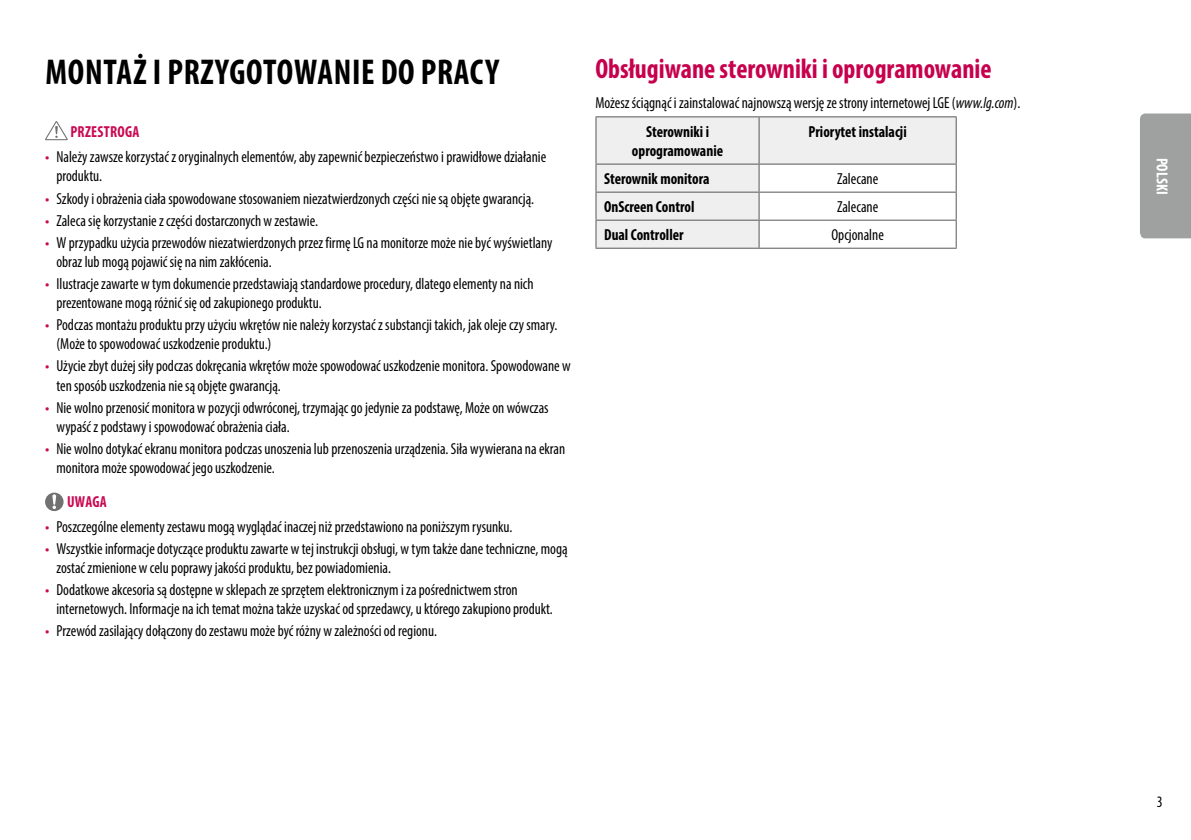
<style>
.page{position:relative;width:1191px;height:840px;background:#fff}
.page>*{position:absolute;margin:0;border:0;box-sizing:border-box;transform-origin:0 0}
.t1{font:700 condensed 36px "Myriad Pro";letter-spacing:.02em;color:#000;scale:.95 1}
.t2{font:700 condensed 28px "Myriad Pro";color:#c7004e;scale:.95 1}
.t3{font:condensed 16px/19.2px "Myriad Pro";color:#000;scale:.95 1}
.t4{font:700 condensed 16px "Myriad Pro";color:#000;scale:.95 1}
.t5{font:700 condensed 16px "Myriad Pro";letter-spacing:.02em;color:#c90a53;scale:.95 1}
.t6{font:700 condensed 16px "Myriad Pro";color:#fff;scale:.95 1}
.s1{font-family:"LG Smart";font-stretch:normal;color:#c90a53}
.s2{font-style:italic}
.s3{font-weight:700}
</style>
<div class="page">
<div style="left:1140px;top:113px;width:51px;height:125px;background:#9fa0a0"></div>
<svg style="left:45px;top:121px;width:23px;height:19px"></svg>
<svg style="left:45px;top:492px;width:19px;height:19px"></svg>
<svg style="left:596px;top:117px;width:359px;height:130px;fill:#efefef"></svg>
<hr style="left:595px;top:116px;width:164px;height:1px;background:#595757">
<hr style="left:595px;top:117px;width:1px;height:46px;background:#595757">
<hr style="left:759px;top:116px;width:197px;height:1px;background:#595757">
<hr style="left:758px;top:117px;width:1px;height:46px;background:#595757">
<hr style="left:955px;top:117px;width:1px;height:46px;background:#595757">
<hr style="left:595px;top:163px;width:164px;height:1px;background:#595757">
<hr style="left:759px;top:163px;width:197px;height:1px;background:#595757">
<hr style="left:595px;top:191px;width:164px;height:1px;background:#595757">
<hr style="left:759px;top:191px;width:197px;height:1px;background:#595757">
<hr style="left:595px;top:219px;width:164px;height:1px;background:#595757">
<svg style="left:595px;top:164px;width:1px;height:83px"></svg>
<hr style="left:759px;top:219px;width:197px;height:1px;background:#595757">
<svg style="left:758px;top:164px;width:1px;height:83px"></svg>
<svg style="left:955px;top:164px;width:1px;height:83px"></svg>
<hr style="left:595px;top:247px;width:164px;height:1px;background:#595757">
<hr style="left:759px;top:247px;width:197px;height:1px;background:#595757">
<h1 class="t1" style="left:45px;top:49px;width:479px">MONTAŻ I PRZYGOTOWANIE DO PRACY</h1>
<p class="t5" style="left:70px;top:122px;width:74px">PRZESTROGA</p>
<p class="t3" style="left:56px;top:147px;width:517px;text-indent:-11px"><span class="s1">•</span> Należy zawsze korzystać z oryginalnych elementów, aby zapewnić bezpieczeństwo i prawidłowe działanie produktu.</p>
<p class="t3" style="left:45px;top:188px;width:516px"><span class="s1">•</span> Szkody i obrażenia ciała spowodowane stosowaniem niezatwierdzonych części nie są objęte gwarancją.</p>
<p class="t3" style="left:45px;top:210px;width:289px"><span class="s1">•</span> Zaleca się korzystanie z części dostarczonych w zestawie.</p>
<p class="t3" style="left:56px;top:232px;width:523px;text-indent:-11px"><span class="s1">•</span> W przypadku użycia przewodów niezatwierdzonych przez firmę LG na monitorze może nie być wyświetlany obraz lub mogą pojawić się na nim zakłócenia.</p>
<p class="t3" style="left:56px;top:274px;width:504px;text-indent:-11px"><span class="s1">•</span> Ilustracje zawarte w tym dokumencie przedstawiają standardowe procedury, dlatego elementy na nich prezentowane mogą różnić się od zakupionego produktu.</p>
<p class="t3" style="left:56px;top:315px;width:529px;text-indent:-11px"><span class="s1">•</span> Podczas montażu produktu przy użyciu wkrętów nie należy korzystać z substancji takich, jak oleje czy smary. (Może to spowodować uszkodzenie produktu.)</p>
<p class="t3" style="left:56px;top:356px;width:543px;text-indent:-11px"><span class="s1">•</span> Użycie zbyt dużej siły podczas dokręcania wkrętów może spowodować uszkodzenie monitora. Spowodowane w ten sposób uszkodzenia nie są objęte gwarancją.</p>
<p class="t3" style="left:56px;top:397px;width:519px;text-indent:-11px"><span class="s1">•</span> Nie wolno przenosić monitora w pozycji odwróconej, trzymając go jedynie za podstawę, Może on wówczas wypaść z podstawy i spowodować obrażenia ciała.</p>
<p class="t3" style="left:56px;top:438px;width:537px;text-indent:-11px"><span class="s1">•</span> Nie wolno dotykać ekranu monitora podczas unoszenia lub przenoszenia urządzenia. Siła wywierana na ekran monitora może spowodować jego uszkodzenie.</p>
<p class="t5" style="left:67px;top:491px;width:43px">UWAGA</p>
<p class="t3" style="left:45px;top:516px;width:493px"><span class="s1">•</span> Poszczególne elementy zestawu mogą wyglądać inaczej niż przedstawiono na poniższym rysunku.</p>
<p class="t3" style="left:56px;top:538px;width:540px;text-indent:-11px"><span class="s1">•</span> Wszystkie informacje dotyczące produktu zawarte w tej instrukcji obsługi, w tym także dane techniczne, mogą zostać zmienione w celu poprawy jakości produktu, bez powiadomienia.</p>
<p class="t3" style="left:56px;top:579px;width:524px;text-indent:-11px"><span class="s1">•</span> Dodatkowe akcesoria są dostępne w sklepach ze sprzętem elektronicznym i za pośrednictwem stron internetowych. Informacje na ich temat można także uzyskać od sprzedawcy, u którego zakupiono produkt.</p>
<p class="t3" style="left:45px;top:620px;width:414px"><span class="s1">•</span> Przewód zasilający dołączony do zestawu może być różny w zależności od regionu.</p>
<h2 class="t2" style="left:595px;top:51px;width:418px">Obsługiwane sterowniki i oprogramowanie</h2>
<p class="t3" style="left:646px;top:89px;width:395px;line-height:28.4px;text-indent:-51px">Możesz ściągnąć i zainstalować najnowszą wersję ze strony internetowej LGE (<span class="s2">www.lg.com</span>).<br><span class="s3">Sterowniki i</span></p>
<p class="t4" style="left:632px;top:141px;width:97px">oprogramowanie</p>
<p class="t4" style="left:808px;top:121px;width:105px">Priorytet instalacji</p>
<p class="t4" style="left:604px;top:169px;width:113px">Sterownik monitora</p>
<p class="t3" style="left:837px;top:169px;width:45px">Zalecane</p>
<p class="t4" style="left:604px;top:197px;width:97px">OnScreen Control</p>
<p class="t3" style="left:837px;top:197px;width:45px">Zalecane</p>
<p class="t4" style="left:604px;top:225px;width:85px">Dual Controller</p>
<p class="t3" style="left:831px;top:225px;width:57px">Opcjonalne</p>
<p class="t6" style="left:1172px;top:157px;width:40px;rotate:90deg">POLSKI</p>
<p class="t3" style="left:1156px;top:791px;width:8px">3</p>
</div>
